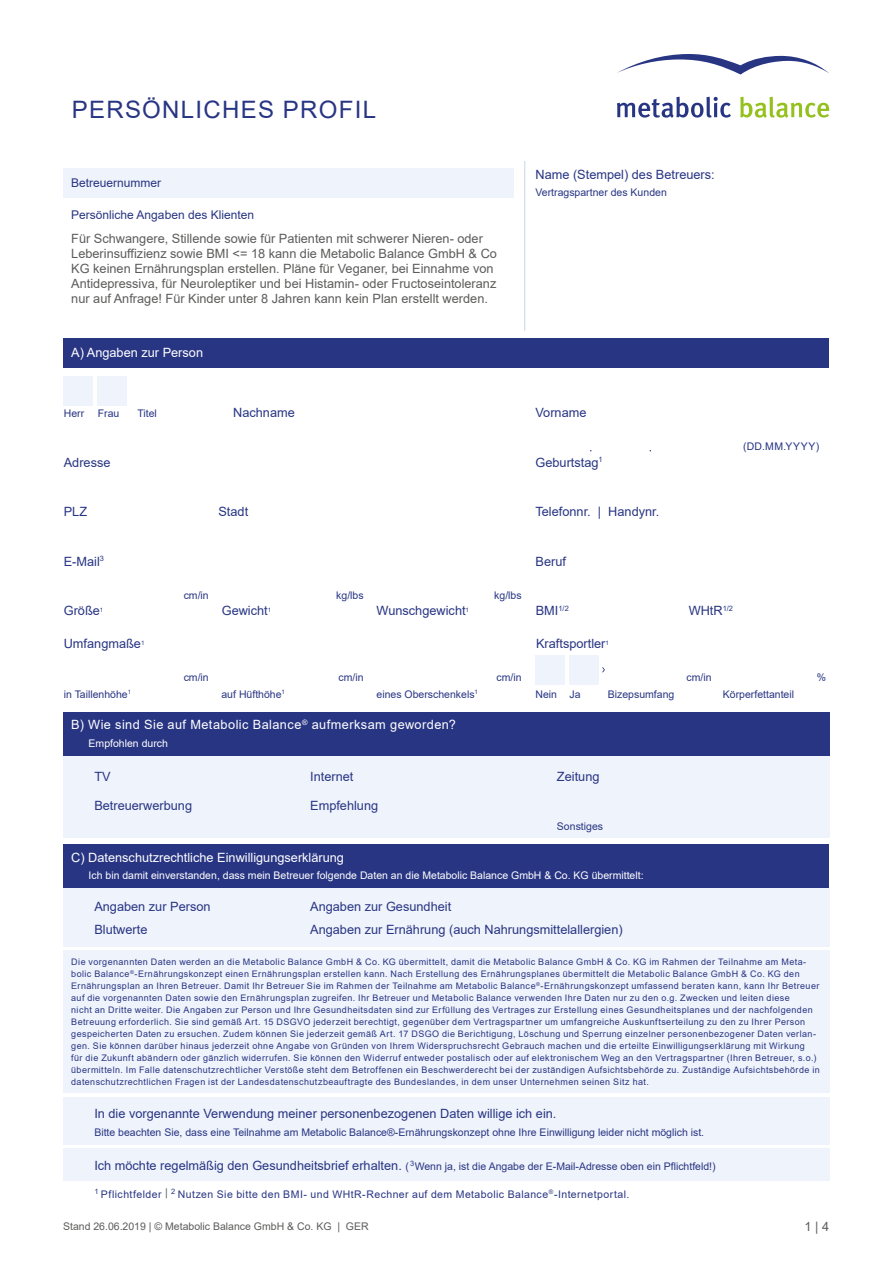
<style>
.page{position:relative;width:893px;height:1263px;background:#fff}
.page>*{position:absolute;margin:0;border:0;box-sizing:border-box;transform-origin:0 0}
.t1{font:24px "Arial";letter-spacing:.055em;color:#283583}
.t2{font:12.75px "Arial";color:#283583}
.t3{font:12.75px/15px "Arial";color:#5c5c5b}
.t4{font:12.75px "Arial";color:#fff}
.t5{font:12.75px "Arial";letter-spacing:.035em;color:#fff}
.t6{font:12px "Arial";color:#283583}
.t7{font:10.5px "Arial";color:#283583}
.t8{font:10.5px "Arial";color:#fff}
.t9{font:10.5px "Arial";letter-spacing:.04em;color:#283583}
.t10{font:10.5px "Arial";color:#5c5c5b}
.t11{font:9px/12px "Arial";letter-spacing:.045em;color:#283583}
.s1{font-size:12.75px}
.s2{color:#5c5c5b}
</style>
<div class="page">
<div style="left:63px;top:168px;width:451px;height:30px;background:#eff3fb"></div>
<div style="left:63px;top:753px;width:766px;height:85px;background:#eff3fb"></div>
<div style="left:63px;top:950px;width:766px;height:142px;background:#eff3fb"></div>
<div style="left:63px;top:887px;width:766px;height:59px;background:#eff3fb"></div>
<div style="left:63px;top:1097px;width:766px;height:47px;background:#eff3fb"></div>
<div style="left:63px;top:1149px;width:766px;height:32px;background:#eff3fb"></div>
<div style="left:63px;top:338px;width:765px;height:30px;background:#283583"></div>
<div style="left:63px;top:712px;width:766px;height:44px;background:#283583"></div>
<div style="left:63px;top:844px;width:765px;height:44px;background:#283583"></div>
<hr style="left:524px;top:161px;width:1px;height:170px;background:#c7d4ea">
<svg style="left:740px;top:97px;width:89px;height:21px"></svg>
<svg style="left:617px;top:97px;width:114px;height:21px"></svg>
<svg style="left:617px;top:54px;width:212px;height:21px"></svg>
<div style="left:63px;top:376px;width:30px;height:29px;background:#eff3fb"></div>
<div style="left:535px;top:655px;width:30px;height:30px;background:#eff3fb"></div>
<div style="left:569px;top:655px;width:30px;height:30px;background:#eff3fb"></div>
<div style="left:97px;top:376px;width:30px;height:29px;background:#eff3fb"></div>
<h1 class="t1" style="left:72px;top:93px;width:306px">PERSÖNLICHES PROFIL</h1>
<h3 class="t6" style="left:71px;top:175px;width:92px">Betreuernummer</h3>
<h3 class="t6" style="left:71px;top:207px;width:184px">Persönliche Angaben des Klienten</h3>
<p class="t3" style="left:71px;top:231px;width:427px">Für Schwangere, Stillende sowie für Patienten mit schwerer Nieren- oder Leberinsuffizienz sowie BMI &lt;= 18 kann die Metabolic Balance GmbH &amp; Co KG keinen Ernährungsplan erstellen. Pläne für Veganer, bei Einnahme von Antidepressiva, für Neuroleptiker und bei Histamin- oder Fructoseintoleranz nur auf Anfrage! Für Kinder unter 8 Jahren kann kein Plan erstellt werden.</p>
<h2 class="t4" style="left:71px;top:344px;width:133px">A) Angaben zur Person</h2>
<h2 class="t2" style="left:535px;top:166px;width:181px">Name (Stempel) des Betreuers:</h2>
<p class="t7" style="left:535px;top:185px;width:133px">Vertragspartner des Kunden</p>
<p class="t7" style="left:98px;top:406px;width:23px">Frau</p>
<p class="t7" style="left:137px;top:406px;width:21px">Titel</p>
<h2 class="t2" style="left:233px;top:404px;width:63px">Nachname</h2>
<h2 class="t2" style="left:535px;top:404px;width:53px">Vorname</h2>
<h2 class="t2" style="left:535px;top:453px;width:69px">Geburtstag<sup>1</sup></h2>
<h2 class="t2" style="left:535px;top:503px;width:125px">Telefonnr. | Handynr.</h2>
<h2 class="t2" style="left:535px;top:552px;width:32px">Beruf</h2>
<p class="t7" style="left:64px;top:406px;width:22px">Herr</p>
<h2 class="t2" style="left:64px;top:453px;width:48px">Adresse</h2>
<h2 class="t2" style="left:218px;top:503px;width:31px">Stadt</h2>
<h2 class="t2" style="left:64px;top:503px;width:25px">PLZ</h2>
<h2 class="t2" style="left:64px;top:552px;width:42px">E-Mail<sup>3</sup></h2>
<h2 class="t2" style="left:64px;top:602px;width:41px">Größe<sup>1</sup></h2>
<p class="t7" style="left:184px;top:588px;width:27px">cm/in</p>
<p class="t7" style="left:336px;top:588px;width:29px">kg/lbs</p>
<p class="t7" style="left:494px;top:588px;width:29px">kg/lbs</p>
<h2 class="t2" style="left:222px;top:602px;width:51px">Gewicht<sup>1</sup></h2>
<h2 class="t2" style="left:377px;top:602px;width:94px">Wunschgewicht<sup>1</sup></h2>
<h2 class="t2" style="left:536px;top:602px;width:34px">BMI<sup>1/2</sup></h2>
<h2 class="t2" style="left:689px;top:602px;width:46px">WHtR<sup>1/2</sup></h2>
<h2 class="t2" style="left:64px;top:635px;width:82px">Umfangmaße<sup>1</sup></h2>
<h2 class="t2" style="left:536px;top:635px;width:74px">Kraftsportler<sup>1</sup></h2>
<p class="t7" style="left:743px;top:439px;width:78px">(DD.MM.YYYY)</p>
<p class="t7" style="left:64px;top:687px;width:69px">in Taillenhöhe<sup>1</sup></p>
<p class="t7" style="left:184px;top:670px;width:27px">cm/in</p>
<p class="t7" style="left:339px;top:670px;width:27px">cm/in</p>
<p class="t7" style="left:497px;top:670px;width:27px">cm/in</p>
<p class="t7" style="left:687px;top:670px;width:27px">cm/in</p>
<p class="t7" style="left:817px;top:670px;width:11px">%</p>
<p class="t7" style="left:221px;top:687px;width:65px">auf Hüfthöhe<sup>1</sup></p>
<p class="t7" style="left:377px;top:687px;width:103px">eines Oberschenkels<sup>1</sup></p>
<p class="t7" style="left:535px;top:687px;width:47px">Nein Ja</p>
<p class="t7" style="left:608px;top:687px;width:68px">Bizepsumfang</p>
<p class="t7" style="left:723px;top:687px;width:73px">Körperfettanteil</p>
<h2 class="t5" style="left:71px;top:716px;width:386px">B) Wie sind Sie auf Metabolic Balance<sup>®</sup> aufmerksam geworden?</h2>
<p class="t8" style="left:89px;top:736px;width:81px">Empfohlen durch</p>
<h2 class="t2" style="left:94px;top:767px;width:18px">TV</h2>
<h2 class="t2" style="left:94px;top:797px;width:99px">Betreuerwerbung</h2>
<h2 class="t2" style="left:310px;top:767px;width:45px">Internet</h2>
<h2 class="t2" style="left:310px;top:797px;width:70px">Empfehlung</h2>
<h2 class="t2" style="left:557px;top:767px;width:44px">Zeitung</h2>
<p class="t7" style="left:557px;top:819px;width:48px">Sonstiges</p>
<h2 class="t4" style="left:71px;top:848px;width:274px">C) Datenschutzrechtliche Einwilligungserklärung</h2>
<p class="t8" style="left:89px;top:868px;width:556px">Ich bin damit einverstanden, dass mein Betreuer folgende Daten an die Metabolic Balance GmbH &amp; Co. KG übermittelt:</p>
<h2 class="t2" style="left:94px;top:898px;width:118px">Angaben zur Person</h2>
<h2 class="t2" style="left:94px;top:921px;width:55px">Blutwerte</h2>
<h2 class="t2" style="left:310px;top:898px;width:143px">Angaben zur Gesundheit</h2>
<h2 class="t2" style="left:310px;top:921px;width:314px">Angaben zur Ernährung (auch Nahrungsmittelallergien)</h2>
<p class="t11" style="left:71px;top:955px;width:750px">Die vorgenannten Daten werden an die Metabolic Balance GmbH &amp; Co. KG übermittelt, damit die Metabolic Balance GmbH &amp; Co. KG im Rahmen der Teilnahme am Meta&shy;bolic Balance<sup>®</sup>-Ernährungskonzept einen Ernährungsplan erstellen kann. Nach Erstellung des Ernährungsplanes übermittelt die Metabolic Balance GmbH &amp; Co. KG den Ernährungsplan an Ihren Betreuer. Damit Ihr Betreuer Sie im Rahmen der Teilnahme am Metabolic Balance<sup>®</sup>-Ernährungskonzept umfassend beraten kann, kann Ihr Betreuer auf die vorgenannten Daten sowie den Ernährungsplan zugreifen. Ihr Betreuer und Metabolic Balance verwenden Ihre Daten nur zu den o.g. Zwecken und leiten diese<br>nicht an Dritte weiter. Die Angaben zur Person und Ihre Gesundheitsdaten sind zur Erfüllung des Vertrages zur Erstellung eines Gesundheitsplanes und der nachfolgenden Betreuung erforderlich. Sie sind gemäß Art. 15 DSGVO jederzeit berechtigt, gegenüber dem Vertragspartner um umfangreiche Auskunftserteilung zu den zu Ihrer Person gespeicherten Daten zu ersuchen. Zudem können Sie jederzeit gemäß Art. 17 DSGO die Berichtigung, Löschung und Sperrung einzelner personenbezogener Daten verlan&shy;gen. Sie können darüber hinaus jederzeit ohne Angabe von Gründen von Ihrem Widerspruchsrecht Gebrauch machen und die erteilte Einwilligungserklärung mit Wirkung<br>für die Zukunft abändern oder gänzlich widerrufen. Sie können den Widerruf entweder postalisch oder auf elektronischem Weg an den Vertragspartner (Ihren Betreuer, s.o.) übermitteln. Im Falle datenschutzrechtlicher Verstöße steht dem Betroffenen ein Beschwerderecht bei der zuständigen Aufsichtsbehörde zu. Zuständige Aufsichtsbehörde in datenschutzrechtlichen Fragen ist der Landesdatenschutzbeauftragte des Bundeslandes, in dem unser Unternehmen seinen Sitz hat.</p>
<h2 class="t2" style="left:94px;top:1105px;width:464px">In die vorgenannte Verwendung meiner personenbezogenen Daten willige ich ein.</h2>
<p class="t7" style="left:94px;top:1125px;width:611px">Bitte beachten Sie, dass eine Teilnahme am Metabolic Balance®-Ernährungskonzept ohne Ihre Einwilligung leider nicht möglich ist.</p>
<p class="t7" style="left:94px;top:1159px;width:623px"><span class="s1">Ich möchte regelmäßig den Gesundheitsbrief erhalten.</span> ( <sup>3</sup>Wenn ja, ist die Angabe der E-Mail-Adresse oben ein Pflichtfeld!)</p>
<p class="t9" style="left:94px;top:1187px;width:536px"><sup>1</sup> Pflichtfelder <span class="s2">|</span> <sup>2</sup> Nutzen Sie bitte den BMI- und WHtR-Rechner auf dem Metabolic Balance<sup>®</sup>-Internetportal.</p>
<p class="t10" style="left:63px;top:1219px;width:307px">Stand 26.06.2019 | © Metabolic Balance GmbH &amp; Co. KG | GER</p>
<h2 class="t3" style="left:805px;top:1219px;width:26px">1 | 4</h2>
</div>
